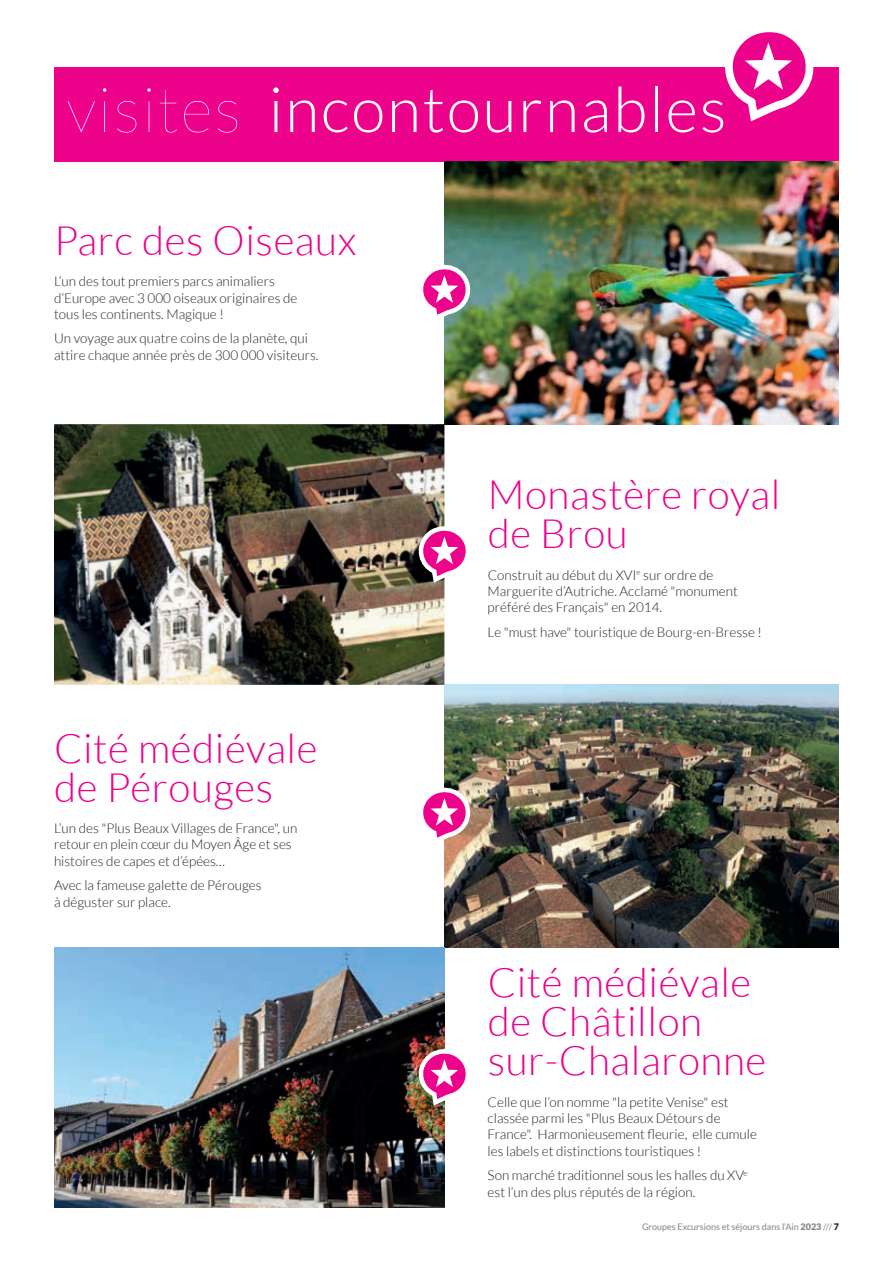
<style>
.page{position:relative;width:893px;height:1263px;background:#fff}
.page>*{position:absolute;margin:0;border:0;box-sizing:border-box;transform-origin:0 0}
.t1{font:300 62.55px "Lato";letter-spacing:.03em;color:#fff}
.t2{font:300 40.5px/39px "Lato";letter-spacing:.015em;color:#ed028c}
.t3{font:300 13.5px/16.2px "Lato";color:#231f20}
.t4{font:9px "Lato";color:#808285}
.s1{font-weight:100}
.s2{font-weight:900}
.s3{font-weight:900;color:#231f20}
</style>
<div class="page">
<div style="left:54px;top:67px;width:785px;height:95px;background:#ed028c"></div>
<svg style="left:725px;top:32px;width:89px;height:90px"></svg>
<img style="left:444px;top:162px;width:394px;height:262px">
<img style="left:444px;top:685px;width:394px;height:262px">
<img style="left:54px;top:424px;width:390px;height:261px">
<img style="left:54px;top:947px;width:390px;height:261px">
<svg style="left:423px;top:263px;width:53px;height:62px"></svg>
<svg style="left:423px;top:785px;width:53px;height:62px"></svg>
<svg style="left:415px;top:524px;width:51px;height:62px"></svg>
<img style="left:415px;top:1047px;width:51px;height:62px">
<h1 class="t1" style="left:67px;top:76px;width:661px"><span class="s1">visites</span> incontournables</h1>
<h2 class="t2" style="left:54px;top:221px;width:304px">Parc des Oiseaux</h2>
<p class="t3" style="left:54px;top:273px;width:245px">L’un des tout premiers parcs animaliers d’Europe avec 3 000 oiseaux originaires de tous les continents. Magique !</p>
<p class="t3" style="left:54px;top:330px;width:266px">Un voyage aux quatre coins de la planète, qui attire chaque année près de 300 000 visiteurs.</p>
<h2 class="t2" style="left:54px;top:729px;width:265px">Cité médiévale de Pérouges</h2>
<p class="t3" style="left:54px;top:820px;width:245px">L’un des "Plus Beaux Villages de France", un retour en plein cœur du Moyen Âge et ses histoires de capes et d’épées…</p>
<p class="t3" style="left:54px;top:877px;width:209px">Avec la fameuse galette de Pérouges à déguster sur place.</p>
<h2 class="t2" style="left:488px;top:475px;width:294px">Monastère royal de Brou</h2>
<p class="t3" style="left:488px;top:567px;width:252px">Construit au début du XVI<sup>e</sup> sur ordre de<br>Marguerite d’Autriche. Acclamé "monument préféré des Français" en 2014.</p>
<p class="t3" style="left:488px;top:624px;width:276px">Le "must have" touristique de Bourg-en-Bresse !</p>
<h2 class="t2" style="left:488px;top:963px;width:280px">Cité médiévale de Châtillon sur-Chalaronne</h2>
<p class="t3" style="left:488px;top:1094px;width:271px">Celle que l’on nomme "la petite Venise" est classée parmi les "Plus Beaux Détours de France". Harmonieusement fleurie, elle cumule les labels et distinctions touristiques !</p>
<p class="t3" style="left:488px;top:1167px;width:261px">Son marché traditionnel sous les halles du XV<sup>e </sup>est l’un des plus réputés de la région.</p>
<p class="t4" style="left:642px;top:1222px;width:198px">Groupes Excursions et séjours dans l’Ain <span class="s2">2023</span> /// <span class="s3">7</span></p>
</div>
